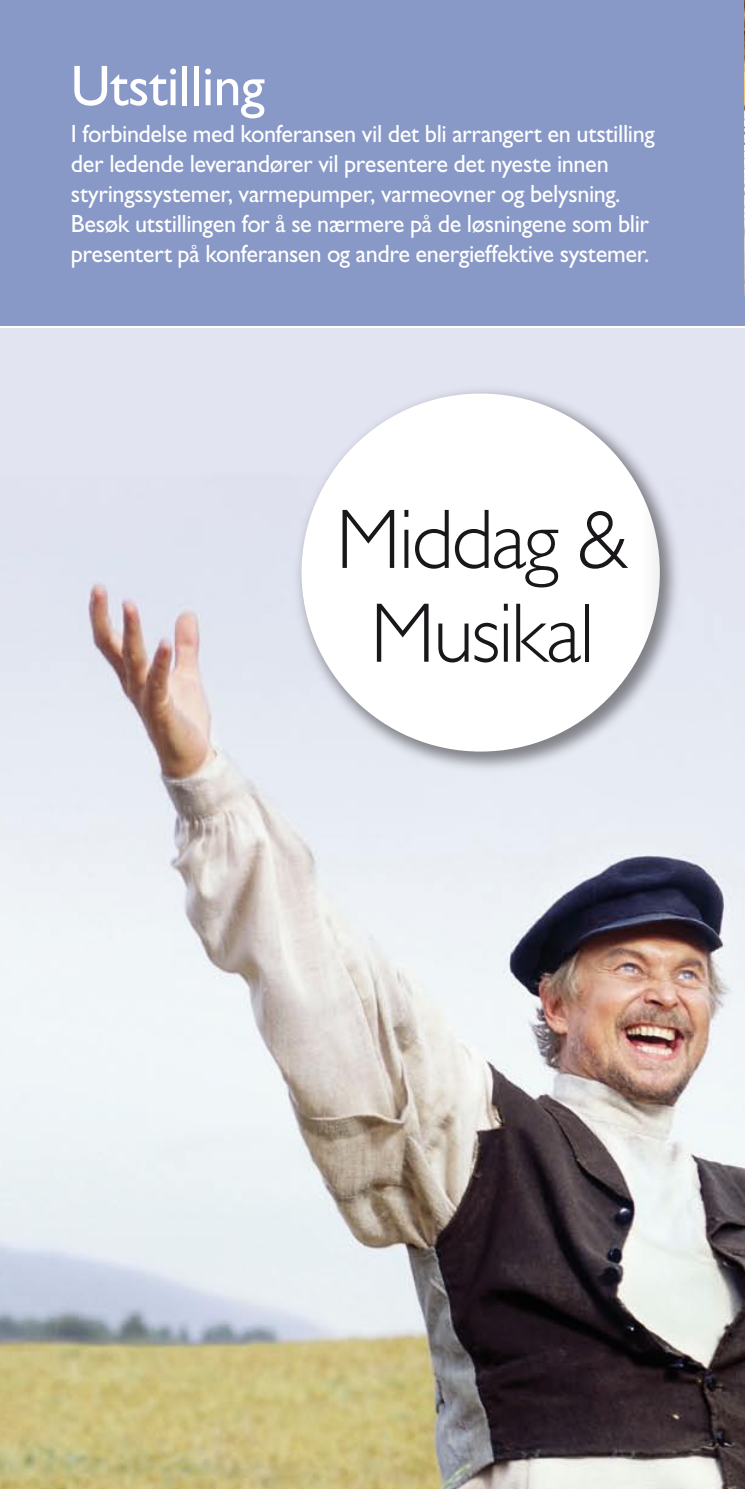
<style>
.page{position:relative;width:745px;height:1489px;background:#fff}
.page>*{position:absolute;margin:0;border:0;box-sizing:border-box;transform-origin:0 0}
.t1{font:300 85px/93.8px "Gill Sans";letter-spacing:-.025em;color:#1a171b;text-align:center}
.t2{font:57.5px "Gill Sans";letter-spacing:-.01em;color:#fff}
.t3{font:25px/30px "Gill Sans";letter-spacing:-.015em;color:#fff}
</style>
<div class="page">
<div style="left:0;top:0;width:744px;height:326px;background:#8999c7"></div>
<img style="left:0;top:328px;width:744px;height:1160px">
<img style="left:744px;top:0;width:1px;height:295px">
<div style="left:292px;top:384px;width:391px;height:391px;background:#1a171b;opacity:.5"></div>
<div style="left:301px;top:393px;width:358px;height:358px;background:#fff;border-radius:50%"></div>
<h2 class="t2" style="left:71px;top:53px;width:195px">Utstilling</h2>
<p class="t3" style="left:71px;top:119px;width:585px">I forbindelse med konferansen vil det bli arrangert en utstilling der ledende leverandører vil presentere det nyeste innen styrings-systemer, varmepumper, varmeovner og belysning.<br>Besøk utstillingen for å se nærmere på de løsningene som blir presentert på konferansen og andre energieffektive systemer.</p>
<h1 class="t1" style="left:336px;top:493px;width:294px">Middag &amp;<br>Musikal</h1>
</div>
